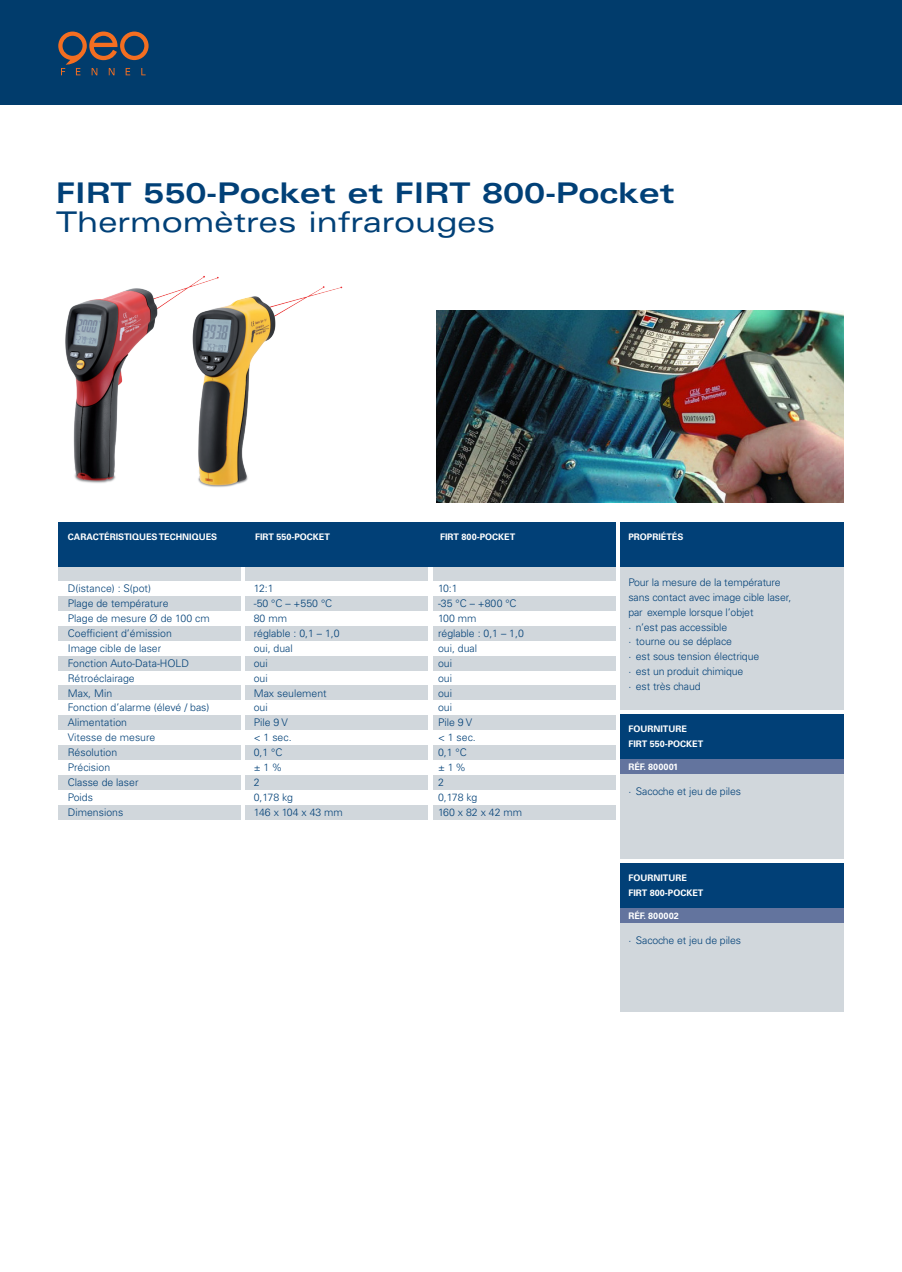
<style>
.page{position:relative;width:902px;height:1272px;background:#fff}
.page>*{position:absolute;margin:0;border:0;box-sizing:border-box;transform-origin:0 0}
.PRODUKT_2_Titel{font:700 expanded 28.5px "Univers LT Std";color:#014077}
.PRODUKT_2_Titel-2{font:expanded 28.5px "Univers LT Std";color:#014077}
.Text_in_Kästen{font:300 10.5px "Univers LT Std";color:#014077}
.Text_in_seitlichen_K{font:300 10.5px/14.9px "Univers LT Std";letter-spacing:-.01em;color:#014077}
.KASTEN_Head_blau{font:700 9px "Univers LT Std";color:#fff}
</style>
<div class="page">
<div style="left:0;top:0;width:901px;height:104px;background:#013c6c"></div>
<svg style="left:58px;top:32px;width:90px;height:43px"></svg>
<img style="left:65px;top:288px;width:111px;height:195px">
<img style="left:176px;top:276px;width:167px;height:211px">
<img style="left:437px;top:311px;width:406px;height:191px">
<div style="left:245px;top:626px;width:183px;height:15px;background:#d1d7dc"></div>
<div style="left:58px;top:626px;width:183px;height:15px;background:#d1d7dc"></div>
<div style="left:245px;top:596px;width:183px;height:15px;background:#d1d7dc"></div>
<div style="left:58px;top:596px;width:183px;height:15px;background:#d1d7dc"></div>
<div style="left:245px;top:655px;width:183px;height:15px;background:#d1d7dc"></div>
<div style="left:58px;top:655px;width:183px;height:15px;background:#d1d7dc"></div>
<div style="left:245px;top:804px;width:183px;height:15px;background:#d1d7dc"></div>
<div style="left:58px;top:804px;width:183px;height:15px;background:#d1d7dc"></div>
<div style="left:245px;top:774px;width:183px;height:15px;background:#d1d7dc"></div>
<div style="left:58px;top:774px;width:183px;height:15px;background:#d1d7dc"></div>
<div style="left:245px;top:745px;width:183px;height:15px;background:#d1d7dc"></div>
<div style="left:58px;top:745px;width:183px;height:15px;background:#d1d7dc"></div>
<div style="left:245px;top:715px;width:183px;height:15px;background:#d1d7dc"></div>
<div style="left:58px;top:715px;width:183px;height:15px;background:#d1d7dc"></div>
<div style="left:245px;top:685px;width:183px;height:15px;background:#d1d7dc"></div>
<div style="left:58px;top:685px;width:183px;height:15px;background:#d1d7dc"></div>
<div style="left:245px;top:566px;width:183px;height:15px;background:#d1d7dc"></div>
<div style="left:58px;top:566px;width:183px;height:15px;background:#d1d7dc"></div>
<div style="left:432px;top:626px;width:183px;height:15px;background:#d1d7dc"></div>
<div style="left:432px;top:596px;width:183px;height:15px;background:#d1d7dc"></div>
<div style="left:432px;top:655px;width:183px;height:15px;background:#d1d7dc"></div>
<div style="left:432px;top:804px;width:183px;height:15px;background:#d1d7dc"></div>
<div style="left:432px;top:774px;width:183px;height:15px;background:#d1d7dc"></div>
<div style="left:432px;top:745px;width:183px;height:15px;background:#d1d7dc"></div>
<div style="left:432px;top:715px;width:183px;height:15px;background:#d1d7dc"></div>
<div style="left:432px;top:685px;width:183px;height:15px;background:#d1d7dc"></div>
<div style="left:432px;top:566px;width:183px;height:15px;background:#d1d7dc"></div>
<div style="left:58px;top:521px;width:557px;height:45px;background:#014077"></div>
<div style="left:620px;top:566px;width:223px;height:144px;background:#d1d7dc"></div>
<div style="left:620px;top:765px;width:223px;height:93px;background:#d1d7dc"></div>
<div style="left:620px;top:922px;width:223px;height:90px;background:#d1d7dc"></div>
<div style="left:620px;top:521px;width:223px;height:45px;background:#014077"></div>
<div style="left:620px;top:714px;width:223px;height:45px;background:#014077"></div>
<div style="left:620px;top:759px;width:223px;height:14px;background:#63749e"></div>
<div style="left:620px;top:863px;width:223px;height:44px;background:#014077"></div>
<div style="left:620px;top:907px;width:223px;height:15px;background:#63749e"></div>
<p class="PRODUKT_2_Titel" style="left:56px;top:177px;width:620px">FIRT 550-Pocket et FIRT 800-Pocket</p>
<p class="PRODUKT_2_Titel-2" style="left:56px;top:205px;width:441px">Thermomètres infrarouges</p>
<p class="KASTEN_Head_blau" style="left:68px;top:531px;width:151px">CARACTÉRISTIQUES TECHNIQUES</p>
<p class="KASTEN_Head_blau" style="left:255px;top:531px;width:76px">FIRT 550-POCKET</p>
<p class="KASTEN_Head_blau" style="left:440px;top:531px;width:77px">FIRT 800-POCKET</p>
<p class="KASTEN_Head_blau" style="left:628px;top:531px;width:56px">PROPRIÉTÉS</p>
<p class="Text_in_Kästen" style="left:68px;top:582px;width:85px">D(istance) : S(pot)</p>
<p class="Text_in_Kästen" style="left:254px;top:582px;width:21px">12:1</p>
<p class="Text_in_Kästen" style="left:438px;top:582px;width:21px">10:1</p>
<p class="Text_in_Kästen" style="left:68px;top:597px;width:102px">Plage de température</p>
<p class="Text_in_Kästen" style="left:254px;top:597px;width:80px">-50 °C – +550 °C</p>
<p class="Text_in_Kästen" style="left:438px;top:597px;width:80px">-35 °C – +800 °C</p>
<p class="Text_in_Kästen" style="left:68px;top:612px;width:143px">Plage de mesure Ø de 100 cm</p>
<p class="Text_in_Kästen" style="left:254px;top:612px;width:35px">80 mm</p>
<p class="Text_in_Kästen" style="left:438px;top:612px;width:40px">100 mm</p>
<p class="Text_in_Kästen" style="left:68px;top:627px;width:105px">Coefficient d’émission</p>
<p class="Text_in_Kästen" style="left:254px;top:627px;width:87px">réglable : 0,1 – 1,0</p>
<p class="Text_in_Kästen" style="left:438px;top:627px;width:87px">réglable : 0,1 – 1,0</p>
<p class="Text_in_Kästen" style="left:68px;top:641px;width:95px">Image cible de laser</p>
<p class="Text_in_Kästen" style="left:254px;top:641px;width:41px">oui, dual</p>
<p class="Text_in_Kästen" style="left:438px;top:641px;width:41px">oui, dual</p>
<p class="Text_in_Kästen" style="left:68px;top:656px;width:123px">Fonction Auto-Data-HOLD</p>
<p class="Text_in_Kästen" style="left:254px;top:656px;width:16px">oui</p>
<p class="Text_in_Kästen" style="left:438px;top:656px;width:16px">oui</p>
<p class="Text_in_Kästen" style="left:68px;top:671px;width:68px">Rétroéclairage</p>
<p class="Text_in_Kästen" style="left:254px;top:671px;width:16px">oui</p>
<p class="Text_in_Kästen" style="left:438px;top:671px;width:16px">oui</p>
<p class="Text_in_Kästen" style="left:68px;top:686px;width:46px">Max, Min</p>
<p class="Text_in_Kästen" style="left:254px;top:686px;width:74px">Max seulement</p>
<p class="Text_in_Kästen" style="left:438px;top:686px;width:16px">oui</p>
<p class="Text_in_Kästen" style="left:68px;top:701px;width:143px">Fonction d’alarme (élevé / bas)</p>
<p class="Text_in_Kästen" style="left:254px;top:701px;width:16px">oui</p>
<p class="Text_in_Kästen" style="left:438px;top:701px;width:16px">oui</p>
<p class="Text_in_Kästen" style="left:68px;top:716px;width:61px">Alimentation</p>
<p class="Text_in_Kästen" style="left:254px;top:716px;width:36px">Pile 9 V</p>
<p class="Text_in_Kästen" style="left:438px;top:716px;width:36px">Pile 9 V</p>
<p class="Text_in_Kästen" style="left:68px;top:731px;width:89px">Vitesse de mesure</p>
<p class="Text_in_Kästen" style="left:254px;top:731px;width:39px">&lt; 1 sec.</p>
<p class="Text_in_Kästen" style="left:438px;top:731px;width:39px">&lt; 1 sec.</p>
<p class="Text_in_Kästen" style="left:68px;top:746px;width:51px">Résolution</p>
<p class="Text_in_Kästen" style="left:254px;top:746px;width:30px">0,1 °C</p>
<p class="Text_in_Kästen" style="left:438px;top:746px;width:30px">0,1 °C</p>
<p class="Text_in_Kästen" style="left:68px;top:761px;width:44px">Précision</p>
<p class="Text_in_Kästen" style="left:254px;top:761px;width:30px">± 1 %</p>
<p class="Text_in_Kästen" style="left:438px;top:761px;width:30px">± 1 %</p>
<p class="Text_in_Kästen" style="left:68px;top:775px;width:72px">Classe de laser</p>
<p class="Text_in_Kästen" style="left:254px;top:775px;width:7px">2</p>
<p class="Text_in_Kästen" style="left:438px;top:775px;width:7px">2</p>
<p class="Text_in_Kästen" style="left:68px;top:790px;width:27px">Poids</p>
<p class="Text_in_Kästen" style="left:254px;top:790px;width:41px">0,178 kg</p>
<p class="Text_in_Kästen" style="left:438px;top:790px;width:41px">0,178 kg</p>
<p class="Text_in_Kästen" style="left:68px;top:805px;width:57px">Dimensions</p>
<p class="Text_in_Kästen" style="left:254px;top:805px;width:91px">146 x 104 x 43 mm</p>
<p class="Text_in_Kästen" style="left:438px;top:805px;width:86px">160 x 82 x 42 mm</p>
<p class="Text_in_seitlichen_K" style="left:628px;top:574px;width:164px">Pour la mesure de la température sans contact avec image cible laser, par exemple lorsque l’objet</p>
<p class="Text_in_seitlichen_K" style="left:628px;top:619px;width:100px">· n’est pas accessible</p>
<p class="Text_in_seitlichen_K" style="left:628px;top:634px;width:105px">· tourne ou se déplace</p>
<p class="Text_in_seitlichen_K" style="left:628px;top:649px;width:132px">· est sous tension électrique</p>
<p class="Text_in_seitlichen_K" style="left:628px;top:664px;width:116px">· est un produit chimique</p>
<p class="Text_in_seitlichen_K" style="left:628px;top:679px;width:74px">· est très chaud</p>
<p class="KASTEN_Head_blau" style="left:628px;top:724px;width:60px">FOURNITURE</p>
<p class="KASTEN_Head_blau" style="left:628px;top:739px;width:76px">FIRT 550-POCKET</p>
<p class="KASTEN_Head_blau" style="left:628px;top:761px;width:51px">RÉF. 800001</p>
<p class="Text_in_seitlichen_K" style="left:628px;top:784px;width:114px">· Sacoche et jeu de piles</p>
<p class="KASTEN_Head_blau" style="left:628px;top:872px;width:60px">FOURNITURE</p>
<p class="KASTEN_Head_blau" style="left:628px;top:887px;width:77px">FIRT 800-POCKET</p>
<p class="KASTEN_Head_blau" style="left:628px;top:910px;width:52px">RÉF. 800002</p>
<p class="Text_in_seitlichen_K" style="left:628px;top:933px;width:114px">· Sacoche et jeu de piles</p>
</div>
